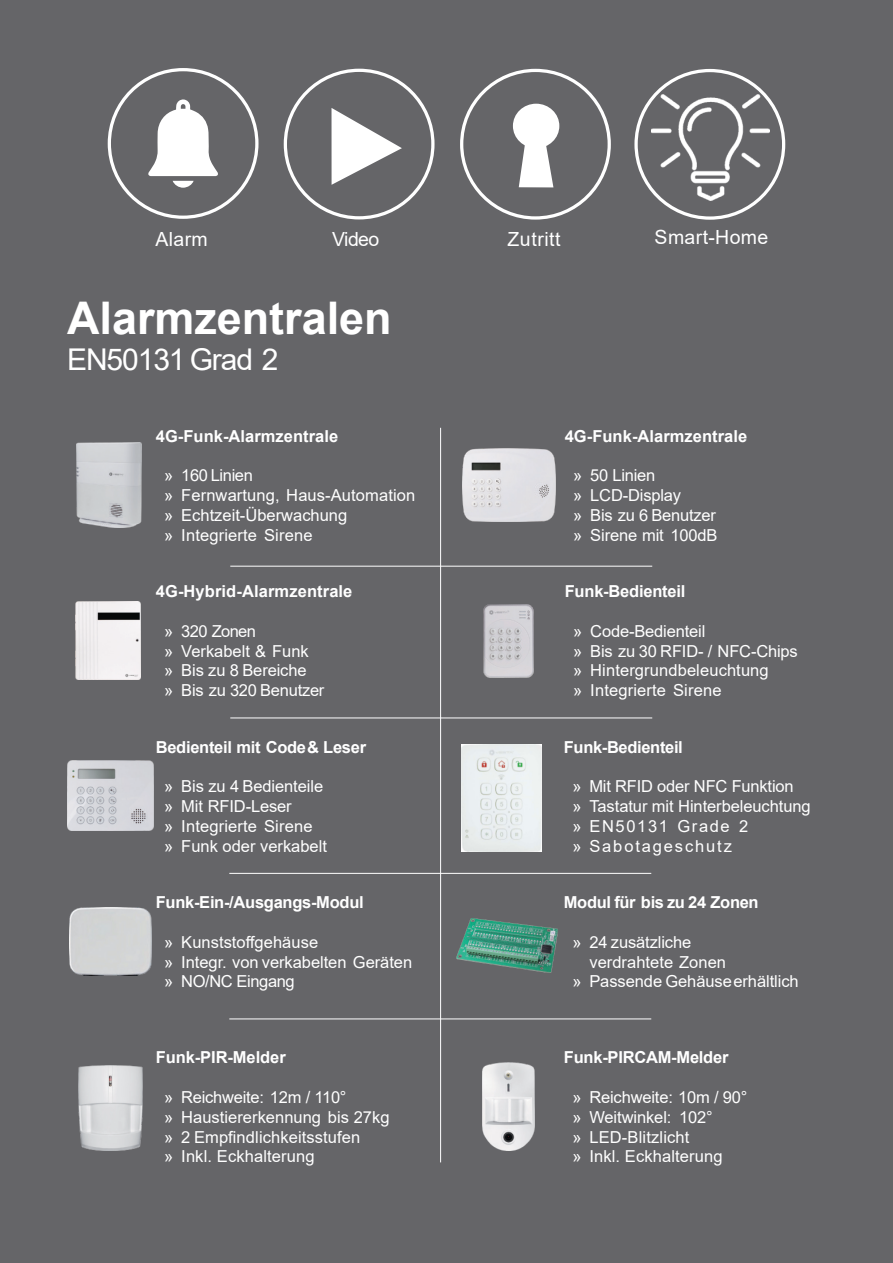
<style>
.page{position:relative;width:893px;height:1263px;background:#656568}
.page>*{position:absolute;margin:0;border:0;box-sizing:border-box;transform-origin:0 0}
.t1{font:700 45px "Arial";color:#fff}
.t2{font:30px "Arial";letter-spacing:-.035em;color:#fff}
.t3{font:19.5px "Arial";letter-spacing:.02em;color:#fff}
.t4{font:16.5px/19.8px "Arial";color:#fff}
.t5{font:700 16.5px "Arial";letter-spacing:-.015em;color:#fff}
.t6{font:700 16.5px "Arial";letter-spacing:.005em;color:#fff}
</style>
<div class="page">
<img style="left:77px;top:442px;width:65px;height:85px">
<img style="left:75px;top:601px;width:65px;height:78px">
<img style="left:463px;top:448px;width:92px;height:73px">
<img style="left:483px;top:605px;width:50px;height:73px">
<img style="left:67px;top:761px;width:87px;height:69px">
<img style="left:70px;top:907px;width:81px;height:68px">
<img style="left:457px;top:918px;width:101px;height:55px">
<img style="left:79px;top:1065px;width:63px;height:85px">
<img style="left:482px;top:1062px;width:52px;height:88px">
<div style="left:634px;top:69px;width:151px;height:151px;border:3px solid #fff;border-radius:50%"></div>
<div style="left:460px;top:69px;width:151px;height:151px;border:3px solid #fff;border-radius:50%"></div>
<div style="left:108px;top:68px;width:150px;height:151px;border:3px solid #fff;border-radius:50%"></div>
<div style="left:284px;top:69px;width:150px;height:150px;border:3px solid #fff;border-radius:50%"></div>
<svg style="left:148px;top:99px;width:70px;height:89px"></svg>
<svg style="left:331px;top:108px;width:71px;height:77px"></svg>
<div style="left:513px;top:104px;width:46px;height:44px;background:#fff;border-radius:50%"></div>
<svg style="left:519px;top:145px;width:34px;height:42px"></svg>
<img style="left:651px;top:95px;width:118px;height:105px">
<hr style="left:440px;top:428px;width:1px;height:734px;background:#fff">
<hr style="left:230px;top:566px;width:422px;height:1px;background:#fff">
<hr style="left:230px;top:718px;width:422px;height:1px;background:#fff">
<hr style="left:229px;top:873px;width:422px;height:1px;background:#fff">
<hr style="left:229px;top:1019px;width:422px;height:1px;background:#fff">
<img style="left:461px;top:744px;width:81px;height:107px">
<p class="t3" style="left:155px;top:232px;width:54px">Alarm</p>
<p class="t3" style="left:332px;top:232px;width:49px">Video</p>
<p class="t3" style="left:507px;top:232px;width:55px">Zutritt</p>
<p class="t3" style="left:655px;top:229px;width:115px">Smart-Home</p>
<h1 class="t1" style="left:67px;top:302px;width:326px">Alarmzentralen</h1>
<h2 class="t2" style="left:67px;top:348px;width:213px">EN50131 Grad 2</h2>
<p class="t6" style="left:156px;top:430px;width:184px">4G-Funk-Alarmzentrale</p>
<p class="t4" style="left:164px;top:467px;width:252px">» 160 Linien<br>» Fernwartung, Haus-Automation » Echtzeit-Überwachung<br>» Integrierte Sirene</p>
<p class="t6" style="left:156px;top:585px;width:198px">4G-Hybrid-Alarmzentrale</p>
<p class="t4" style="left:164px;top:623px;width:162px">» 320 Zonen<br>» Verkabelt &amp; Funk<br>» Bis zu 8 Bereiche<br>» Bis zu 320 Benutzer</p>
<p class="t5" style="left:156px;top:740px;width:212px">Bedienteil mit Code&amp; Leser</p>
<p class="t4" style="left:164px;top:778px;width:164px">» Bis zu 4 Bedienteile » Mit RFID-Leser<br>» Integrierte Sirene<br>» Funk oder verkabelt</p>
<p class="t5" style="left:156px;top:896px;width:209px">Funk-Ein-/Ausgangs-Modul</p>
<p class="t4" style="left:164px;top:933px;width:249px">» Kunststoffgehäuse<br>» Integr. von verkabelten Geräten » NO/NC Eingang</p>
<p class="t5" style="left:156px;top:1051px;width:131px">Funk-PIR-Melder</p>
<p class="t4" style="left:164px;top:1089px;width:227px">» Reichweite: 12m / 110°<br>» Haustiererkennung bis 27kg » 2 Empfindlichkeitsstufen<br>» Inkl. Eckhalterung</p>
<p class="t6" style="left:565px;top:430px;width:184px">4G-Funk-Alarmzentrale</p>
<p class="t4" style="left:573px;top:467px;width:146px">» 50 Linien<br>» LCD-Display<br>» Bis zu 6 Benutzer » Sirene mit 100dB</p>
<p class="t5" style="left:565px;top:585px;width:122px">Funk-Bedienteil</p>
<p class="t4" style="left:573px;top:623px;width:226px">» Code-Bedienteil<br>» Bis zu 30 RFID- / NFC-Chips » Hintergrundbeleuchtung<br>» Integrierte Sirene</p>
<p class="t5" style="left:564px;top:740px;width:120px">Funk-Bedienteil</p>
<p class="t4" style="left:572px;top:778px;width:240px">» Mit RFID oder NFC Funktion<br>» Tastatur mit Hinterbeleuchtung » EN50131 Grade 2<br>» Sabotageschutz</p>
<p class="t5" style="left:564px;top:896px;width:196px">Modul für bis zu 24 Zonen</p>
<p class="t4" style="left:572px;top:933px;width:120px">» 24 zusätzliche</p>
<p class="t4" style="left:589px;top:953px;width:138px">verdrahtete Zonen</p>
<p class="t4" style="left:572px;top:973px;width:228px">» Passende Gehäuseerhältlich</p>
<p class="t5" style="left:564px;top:1051px;width:166px">Funk-PIRCAM-Melder</p>
<p class="t4" style="left:572px;top:1089px;width:177px">» Reichweite: 10m / 90° » Weitwinkel: 102°<br>» LED-Blitzlicht<br>» Inkl. Eckhalterung</p>
</div>
